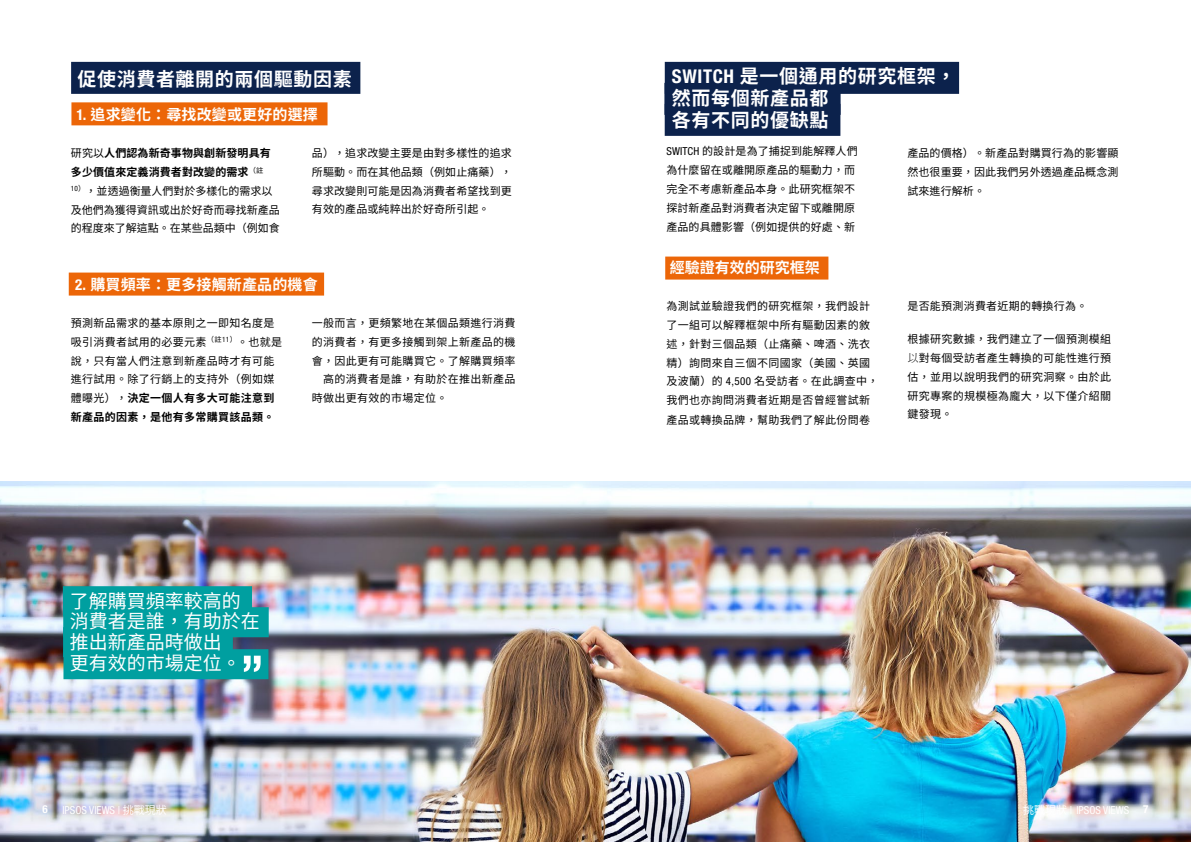
<style>
.page{position:relative;width:1191px;height:842px;background:#fff}
.page>*{position:absolute;margin:0;border:0;box-sizing:border-box;transform-origin:0 0}
.t1{font:700 19px/21.7px "Noto Sans TC";letter-spacing:.035em;color:#fff}
.t2{font:19px/20.9px "Noto Sans TC";color:#fff}
.t3{font:700 15px "Noto Sans TC";letter-spacing:.01em;color:#fff}
.t4{font:11px/18.7px "Noto Sans TC";letter-spacing:.03em;color:#000;text-align:justify}
.t5{font:11px/18.7px "Noto Sans TC";color:#000}
.t6{font:11px/18.9px "Noto Sans TC";letter-spacing:.01em;color:#000}
.t7{font:condensed 11px "Helvetica Neue LT Pro";color:#fff}
.t8{font:700 condensed 11px "Helvetica Neue LT Pro";color:#fff}
.s1{font-family:"Helvetica Neue LT Pro";font-stretch:condensed}
.s2{font-weight:700}
.s3{font-family:"Adobe Ming Std";font-weight:300}
.s4{font-family:"Noto Sans TC";font-stretch:normal}
</style>
<div class="page">
<div style="left:71px;top:60px;width:289px;height:36px;background:#0c224c"></div>
<div style="left:71px;top:104px;width:256px;height:19px;background:#ec6608"></div>
<div style="left:69px;top:275px;width:255px;height:18px;background:#ec6608"></div>
<div style="left:665px;top:64px;width:294px;height:28px;background:#0c224c"></div>
<div style="left:664px;top:88px;width:176px;height:21px;background:#0c224c"></div>
<div style="left:664px;top:106px;width:176px;height:27px;background:#0c224c"></div>
<div style="left:665px;top:257px;width:163px;height:22px;background:#ec6608"></div>
<img style="left:0;top:482px;width:1191px;height:360px">
<div style="left:63px;top:589px;width:189px;height:25px;background:#009fa0"></div>
<div style="left:63px;top:609px;width:206px;height:26px;background:#009fa0"></div>
<div style="left:63px;top:630px;width:170px;height:24px;background:#009fa0"></div>
<div style="left:63px;top:650px;width:205px;height:28px;background:#009fa0"></div>
<svg style="left:244px;top:656px;width:17px;height:16px"></svg>
<h1 class="t1" style="left:77px;top:68px;width:276px">促使消費者離開的兩個驅動因素</h1>
<h2 class="t3" style="left:76px;top:106px;width:243px"><span class="s1">1.</span> 追求變化：尋找改變或更好的選擇</h2>
<p class="t5" style="left:71px;top:144px;width:210px">研究以<span class="s2">人們認為新奇事物與創新發明具有多少價值來定義消費者對改變的需求</span><sup>（註<br></sup><sup>10</sup><sup>）</sup>，並透過衡量人們對於多樣化的需求以及他們為獲得資訊或出於好奇而尋找新產品的程度來了解這點。在某些品類中（例如食</p>
<p class="t4" style="left:312px;top:144px;width:201px">品），追求改變主要是由對多樣性的追求所驅動。而在其他品類（例如止痛藥），尋求改變則可能是因為消費者希望找到更有效的產品或純粹出於好奇所引起。</p>
<h2 class="t3" style="left:75px;top:276px;width:244px"><span class="s1">2.</span> 購買頻率：更多接觸新產品的機會</h2>
<p class="t4" style="left:71px;top:314px;width:213px;text-align:left">預測新品需求的基本原則之一即知名度是吸引消費者試用的必要元素<sup>（註</sup><sup>11</sup><sup>）</sup>。也就是說，只有當人們注意到新產品時才有可能進行試用。除了行銷上的支持外（例如媒體曝光），<span class="s2">決定一個人有多大可能注意到新產品的因素，是他有多常購買該品類。</span></p>
<p class="t4" style="left:312px;top:314px;width:205px">一般而言，更頻繁地在某個品類進行消費</p>
<p class="t4" style="left:312px;top:333px;width:205px">的消費者，有更多接觸到架上新產品的機</p>
<p class="t4" style="left:312px;top:351px;width:205px">會，因此更有可能購買它。了解購買頻率</p>
<p class="t4" style="left:323px;top:370px;width:194px">高的消費者是誰，有助於在推出新產品</p>
<p class="t4" style="left:312px;top:389px;width:137px">時做出更有效的市場定位。</p>
<h1 class="t2" style="left:70px;top:591px;width:192px">了解購買頻率較高的消費者是誰，有助於在推出新產品時做出<br>更有效的市場定位。</h1>
<h1 class="t1" style="left:672px;top:66px;width:285px"><span class="s1">SWITCH</span> 是一個通用的研究框架，然而每個新產品都<br>各有不同的優缺點</h1>
<p class="t6" style="left:666px;top:142px;width:193px"><span class="s1">SWITCH</span> 的設計是為了捕捉到能解釋人們為什麼留在或離開原產品的驅動力，而完全不考慮新產品本身。此研究框架不探討新產品對消費者決定留下或離開原產品的具體影響（例如提供的好處、新</p>
<h2 class="t3" style="left:670px;top:259px;width:151px">經驗證有效的研究框架</h2>
<p class="t4" style="left:666px;top:297px;width:214px;text-align:left">為測試並驗證我們的研究框架，我們設計了一組可以解釋框架中所有驅動因素的敘述，針對三個品類（止痛藥、啤酒、洗衣精）詢問來自三個不同國家（美國、英國及波蘭）的 <span class="s1">4,500</span> 名受訪者。在此調查中，我們也亦詢問消費者近期是否曾經嘗試新</p>
<p class="t4" style="left:666px;top:411px;width:205px">產品或轉換品牌，幫助我們了解此份問卷</p>
<p class="t4" style="left:907px;top:144px;width:212px">產品的價格）。新產品對購買行為的影響顯然也很重要，因此我們另外透過產品概念測試來進行解析。</p>
<p class="t4" style="left:907px;top:297px;width:181px">是否能預測消費者近期的轉換行為。</p>
<p class="t4" style="left:907px;top:330px;width:205px">根據研究數據，我們建立了一個預測模組<span class="s3">以</span>對每個受訪者產生轉換的可能性進行預估，並用以說明我們的研究洞察。由於此研究專案的規模極為龐大，以下僅介紹關鍵發現。</p>
<p class="t8" style="left:43px;top:803px;width:7px">6</p>
<p class="t7" style="left:62px;top:803px;width:106px">IPSOS VIEWS | <span class="s4">挑戰現狀</span></p>
<p class="t7" style="left:1023px;top:803px;width:107px"><span class="s4">挑戰現狀</span> | IPSOS VIEWS</p>
<p class="t8" style="left:1143px;top:803px;width:7px">7</p>
</div>
